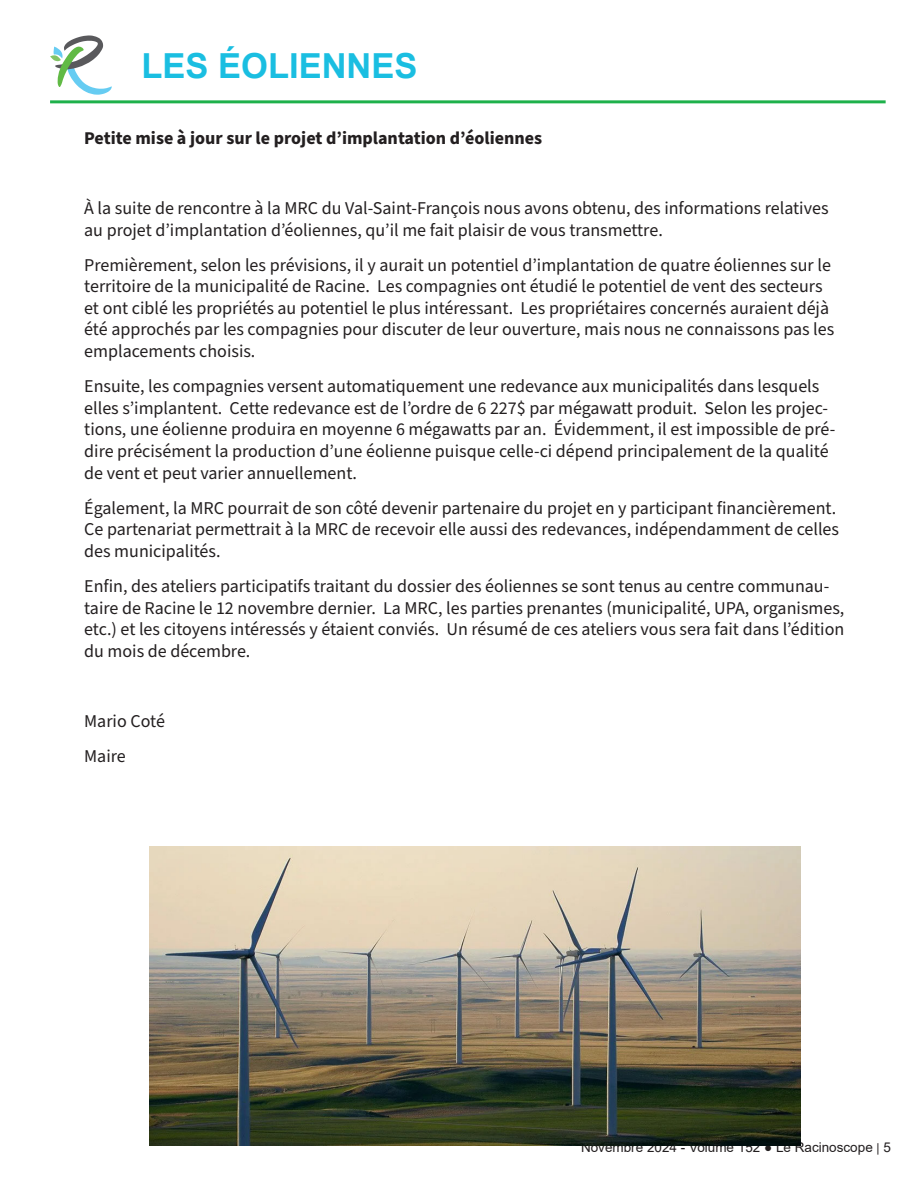
<style>
.page{position:relative;width:918px;height:1188px;background:#fff}
.page>*{position:absolute;margin:0;border:0;box-sizing:border-box;transform-origin:0 0}
.Texte_d_introduction{font:700 34.5px "Arial";color:#1abee1}
.Texte_d_introduction-2{font:18px/21.6px "Source Sans Pro";color:#231f20}
.Texte_d_introduction-3{font:700 18px "Source Sans Pro";color:#231f20}
.t1{font:13.5px "Arial";color:#231f20}
.s1{font-size:12px}
</style>
<div class="page">
<svg style="left:50px;top:35px;width:62px;height:60px"></svg>
<hr style="left:50px;top:100px;width:836px;height:3px;background:#1eb14b">
<img style="left:149px;top:847px;width:651px;height:299px">
<p class="Texte_d_introduction" style="left:142px;top:42px;width:278px">LES ÉOLIENNES</p>
<p class="Texte_d_introduction-3" style="left:84px;top:125px;width:460px">Petite mise à jour sur le projet d’implantation d’éoliennes</p>
<p class="Texte_d_introduction-2" style="left:84px;top:198px;width:746px">À la suite de rencontre à la MRC du Val-Saint-François nous avons obtenu, des informations relatives au projet d’implantation d’éoliennes, qu’il me fait plaisir de vous transmettre.</p>
<p class="Texte_d_introduction-2" style="left:84px;top:254px;width:752px">Premièrement, selon les prévisions, il y aurait un potentiel d’implantation de quatre éoliennes sur le territoire de la municipalité de Racine. Les compagnies ont étudié le potentiel de vent des secteurs et ont ciblé les propriétés au potentiel le plus intéressant. Les propriétaires concernés auraient déjà été approchés par les compagnies pour discuter de leur ouverture, mais nous ne connaissons pas les emplacements choisis.</p>
<p class="Texte_d_introduction-2" style="left:84px;top:376px;width:753px">Ensuite, les compagnies versent automatiquement une redevance aux municipalités dans lesquels elles s’implantent. Cette redevance est de l’ordre de 6 227$ par mégawatt produit. Selon les projec&shy;tions, une éolienne produira en moyenne 6 mégawatts par an. Évidemment, il est impossible de pré&shy;dire précisément la production d’une éolienne puisque celle-ci dépend principalement de la qualité de vent et peut varier annuellement.</p>
<p class="Texte_d_introduction-2" style="left:84px;top:497px;width:756px">Également, la MRC pourrait de son côté devenir partenaire du projet en y participant financièrement.<br>Ce partenariat permettrait à la MRC de recevoir elle aussi des redevances, indépendamment de celles des municipalités.</p>
<p class="Texte_d_introduction-2" style="left:84px;top:576px;width:762px">Enfin, des ateliers participatifs traitant du dossier des éoliennes se sont tenus au centre communau&shy;taire de Racine le 12 novembre dernier. La MRC, les parties prenantes (municipalité, UPA, organismes, etc.) et les citoyens intéressés y étaient conviés. Un résumé de ces ateliers vous sera fait dans l’édition du mois de décembre.</p>
<p class="Texte_d_introduction-2" style="left:84px;top:711px;width:82px">Mario Coté</p>
<p class="Texte_d_introduction-2" style="left:84px;top:746px;width:43px">Maire</p>
<p class="t1" style="left:581px;top:1138px;width:311px">Novembre 2024 - Volume 152 ● Le Racinoscope <span class="s1">|</span> 5</p>
</div>
